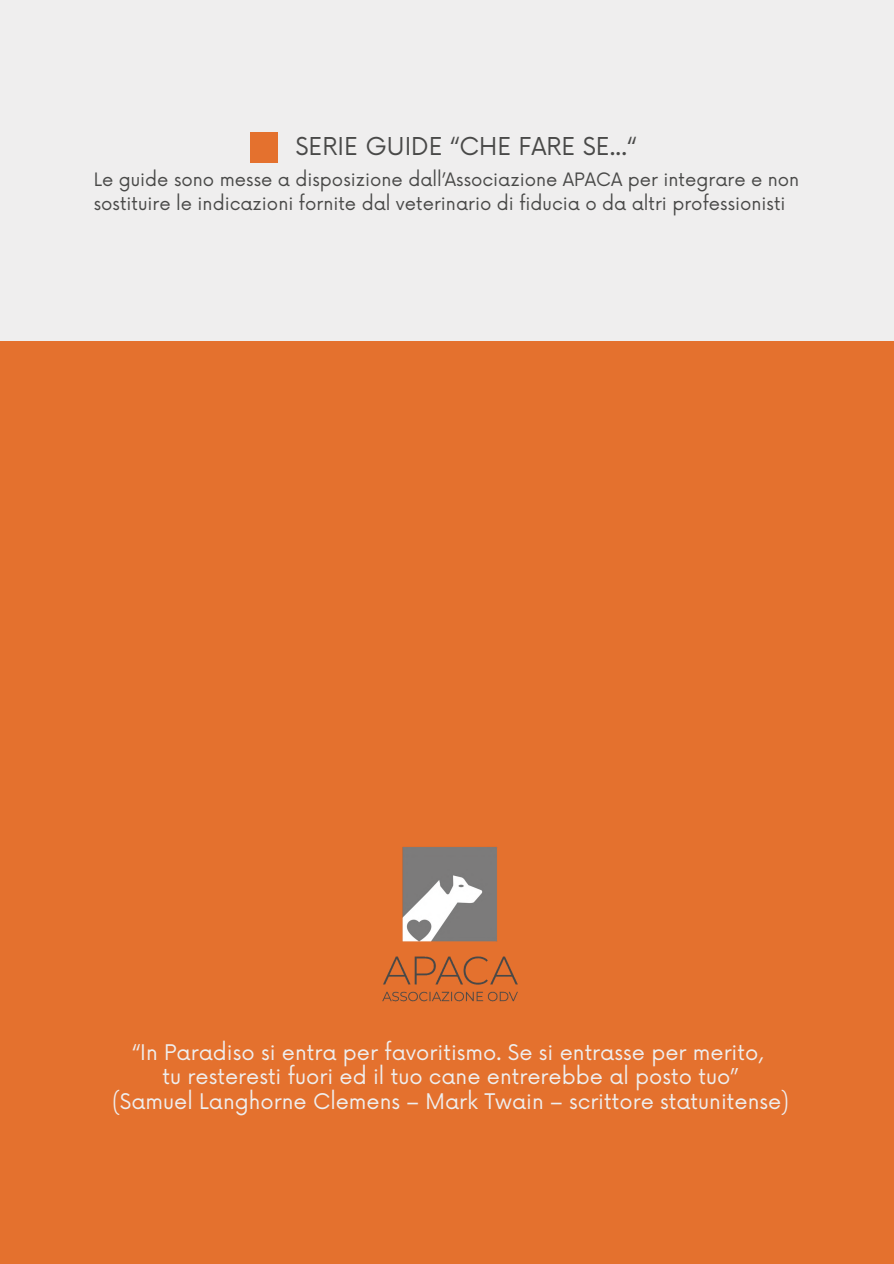
<style>
.page{position:relative;width:894px;height:1264px;background:#fff}
.page>*{position:absolute;margin:0;border:0;box-sizing:border-box;transform-origin:0 0}
.t1{font:24px "Now";color:#494948}
.t2{font:21px/24.8px "Now";color:#efeeee;text-align:center}
.t3{font:18px/23.7px "Now";color:#494948}
</style>
<div class="page">
<div style="left:0;top:0;width:893px;height:1263px;background:#efeeee"></div>
<div style="left:0;top:341px;width:893px;height:922px;background:#e4712e"></div>
<div style="left:250px;top:132px;width:27px;height:30px;background:#e4712e"></div>
<img style="left:382px;top:847px;width:136px;height:155px">
<p class="t1" style="left:295px;top:132px;width:342px">SERIE GUIDE “CHE FARE SE...“</p>
<p class="t3" style="left:94px;top:169px;width:707px">Le guide sono messe a disposizione dall’Associazione APACA per integrare e non sostituire le indicazioni fornite dal veterinario di fiducia o da altri professionisti</p>
<h2 class="t2" style="left:112px;top:1040px;width:678px">“In Paradiso si entra per favoritismo. Se si entrasse per merito,<br>tu resteresti fuori ed il tuo cane entrerebbe al posto tuo”<br>(Samuel Langhorne Clemens – Mark Twain – scrittore statunitense)</h2>
</div>
